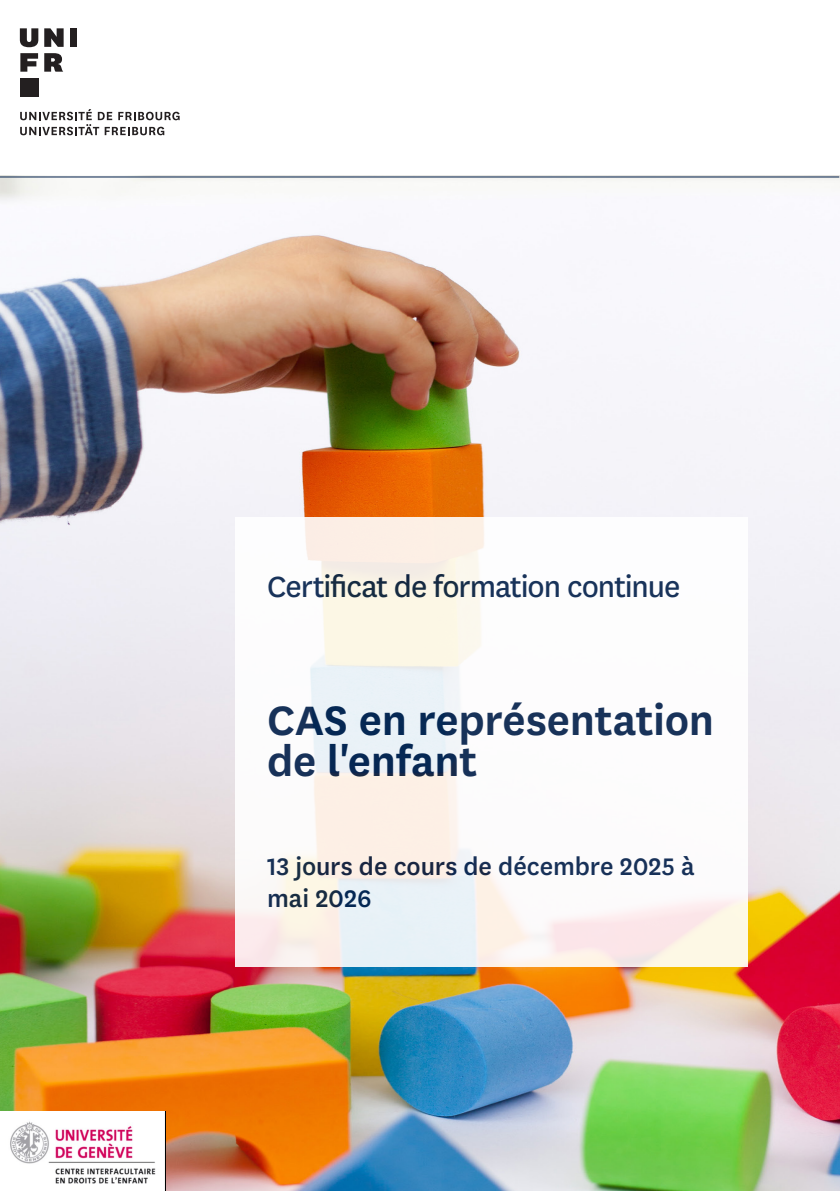
<style>
.page{position:relative;width:840px;height:1191px;background:#fff}
.page>*{position:absolute;margin:0;border:0;box-sizing:border-box;transform-origin:0 0}
.t1{font:600 48px/41.6px "National Uni Fr";letter-spacing:-.005em;color:#001e49}
.t2{font:34.2px "National Uni Fr";letter-spacing:-.03em;color:#001e49}
.t3{font:500 28px/32px "National Uni Fr";letter-spacing:-.005em;color:#001e49}
</style>
<div class="page">
<img style="left:0;top:176px;width:839px;height:1015px">
<svg style="left:20px;top:109px;width:159px;height:26px"></svg>
<svg style="left:20px;top:28px;width:18px;height:19px"></svg>
<svg style="left:44px;top:28px;width:20px;height:19px"></svg>
<div style="left:70px;top:28px;width:7px;height:19px;background:#231f20"></div>
<svg style="left:20px;top:53px;width:18px;height:19px"></svg>
<div style="left:20px;top:78px;width:18px;height:18px;background:#231f20"></div>
<svg style="left:44px;top:53px;width:19px;height:19px"></svg>
<svg style="left:235px;top:517px;width:512px;height:450px"></svg>
<hr style="left:0;top:177px;width:838px;height:1px;background:#001e49">
<img style="left:0;top:1111px;width:165px;height:80px">
<p class="t2" style="left:267px;top:564px;width:414px">Certificat de formation continue</p>
<h1 class="t1" style="left:267px;top:696px;width:448px">CAS en représentation de l'enfant</h1>
<p class="t3" style="left:267px;top:848px;width:429px">13 jours de cours de décembre 2025 à mai 2026</p>
</div>
